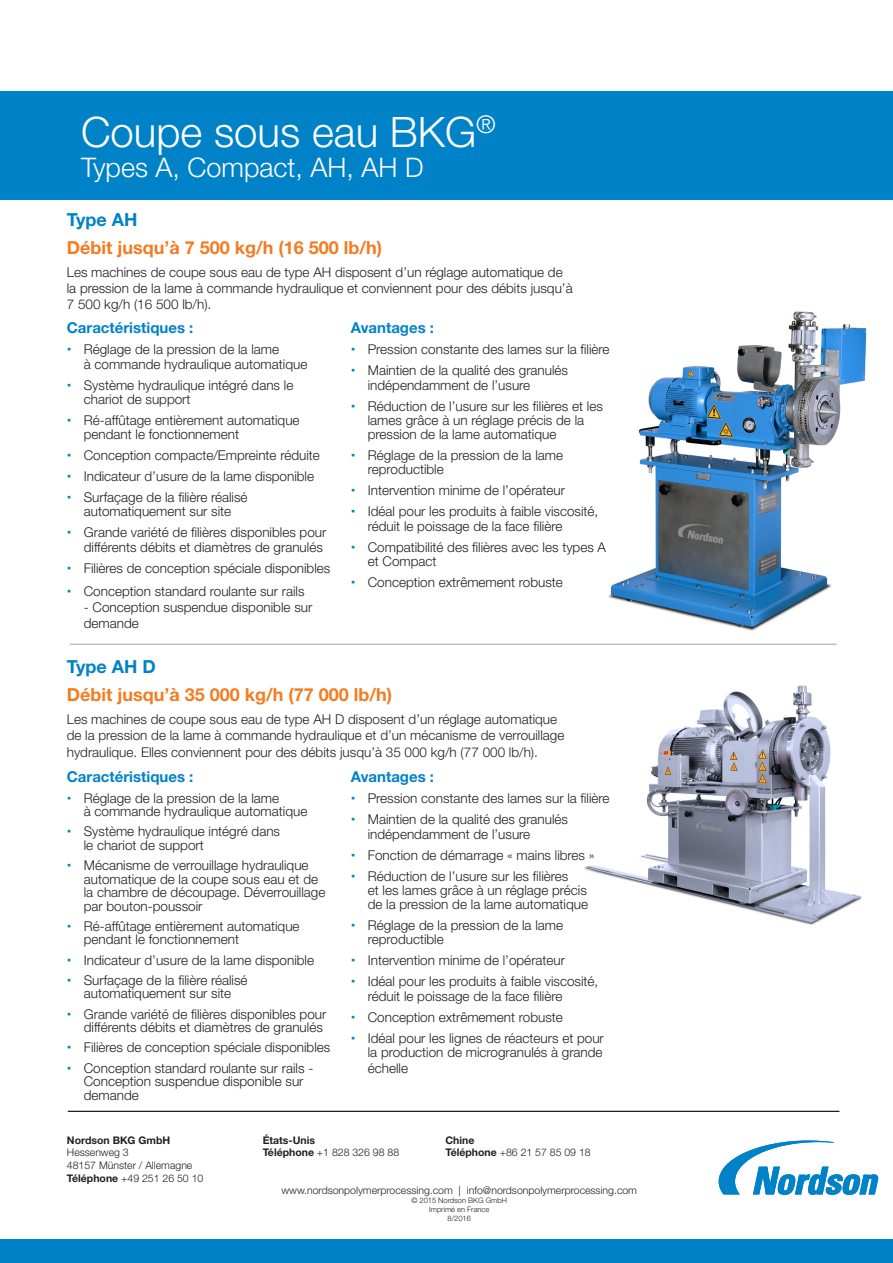
<style>
.page{position:relative;width:893px;height:1263px;background:#fff}
.page>*{position:absolute;margin:0;border:0;box-sizing:border-box;transform-origin:0 0}
.t1{font:300 42px "Helvetica Neue LT Std";color:#fff}
.t2{font:300 27px "Helvetica Neue LT Std";color:#fff}
.Überschrift_4_-_12pt{font:700 18px "Helvetica Neue LT Std";color:#f47b21}
.Überschrift_4_-_12pt-2{font:700 18px "Helvetica Neue LT Std";color:#0082c8}
.Überschrift_4_-_12pt-3{font:700 15px "Helvetica Neue LT Std";color:#0082c8}
.Body_DE___11pt_-_mit{font:300 13.5px/14.2px "Helvetica Neue LT Std";color:#231f20}
.t3{font:300 10.5px/12.6px "Helvetica Neue LT Std";color:#231f20}
.t4{font:700 10.5px/12.6px "Helvetica Neue LT Std";color:#231f20}
.t5{font:300 7.5px/9px "Helvetica Neue LT Std";color:#231f20;text-align:center}
.s1{font-weight:700}
.s2{font-weight:300}
</style>
<div class="page">
<div style="left:0;top:1240px;width:893px;height:23px;background:#0082c8"></div>
<svg style="left:719px;top:1140px;width:159px;height:55px"></svg>
<div style="left:0;top:91px;width:893px;height:108px;background:#0082c8"></div>
<hr style="left:68px;top:1111px;width:771px;height:1px;background:#231f20">
<img style="left:584px;top:685px;width:278px;height:239px">
<hr style="left:70px;top:643px;width:767px;height:2px;background:#bebfc2">
<img style="left:608px;top:311px;width:259px;height:320px">
<p class="t1" style="left:81px;top:106px;width:416px">Coupe sous eau BKG<sup>®</sup></p>
<p class="t2" style="left:81px;top:151px;width:344px">Types A, Compact, AH, AH D</p>
<p class="Überschrift_4_-_12pt-2" style="left:67px;top:208px;width:72px">Type AH</p>
<p class="Überschrift_4_-_12pt" style="left:67px;top:236px;width:317px">Débit jusqu’à 7 500 kg/h (16 500 lb/h)</p>
<p class="Body_DE___11pt_-_mit" style="left:67px;top:264px;width:507px;line-height:16.2px">Les machines de coupe sous eau de type AH disposent d’un réglage automatique de la pression de la lame à commande hydraulique et conviennent pour des débits jusqu’à<br>7 500 kg/h (16 500 lb/h).</p>
<p class="Überschrift_4_-_12pt-3" style="left:67px;top:319px;width:128px">Caractéristiques :</p>
<p class="Body_DE___11pt_-_mit" style="left:84px;top:342px;width:225px">Réglage de la pression de la lame<br>à commande hydraulique automatique</p>
<p class="Body_DE___11pt_-_mit" style="left:84px;top:377px;width:211px">Système hydraulique intégré dans le chariot de support</p>
<p class="Body_DE___11pt_-_mit" style="left:84px;top:413px;width:217px">Ré-affûtage entièrement automatique pendant le fonctionnement</p>
<p class="Body_DE___11pt_-_mit" style="left:84px;top:448px;width:238px">Conception compacte/Empreinte réduite</p>
<p class="Body_DE___11pt_-_mit" style="left:84px;top:469px;width:232px">Indicateur d’usure de la lame disponible</p>
<p class="Body_DE___11pt_-_mit" style="left:84px;top:490px;width:165px">Surfaçage de la filière réalisé automatiquement sur site</p>
<p class="Body_DE___11pt_-_mit" style="left:84px;top:525px;width:244px">Grande variété de filières disponibles pour différents débits et diamètres de granulés</p>
<p class="Body_DE___11pt_-_mit" style="left:84px;top:560px;width:248px">Filières de conception spéciale disponibles</p>
<p class="Body_DE___11pt_-_mit" style="left:84px;top:583px;width:222px">Conception standard roulante sur rails</p>
<p class="Body_DE___11pt_-_mit" style="left:84px;top:598px;width:230px;line-height:16.2px">- Conception suspendue disponible sur demande</p>
<p class="Überschrift_4_-_12pt-3" style="left:351px;top:319px;width:85px">Avantages :</p>
<p class="Body_DE___11pt_-_mit" style="left:368px;top:342px;width:243px">Pression constante des lames sur la filière</p>
<p class="Body_DE___11pt_-_mit" style="left:368px;top:363px;width:202px">Maintien de la qualité des granulés indépendamment de l’usure</p>
<p class="Body_DE___11pt_-_mit" style="left:368px;top:398px;width:237px">Réduction de l’usure sur les filières et les lames grâce à un réglage précis de la pression de la lame automatique</p>
<p class="Body_DE___11pt_-_mit" style="left:368px;top:448px;width:197px">Réglage de la pression de la lame reproductible</p>
<p class="Body_DE___11pt_-_mit" style="left:368px;top:483px;width:199px">Intervention minime de l’opérateur</p>
<p class="Body_DE___11pt_-_mit" style="left:368px;top:504px;width:232px">Idéal pour les produits à faible viscosité, réduit le poissage de la face filière</p>
<p class="Body_DE___11pt_-_mit" style="left:368px;top:539px;width:240px">Compatibilité des filières avec les types A et Compact</p>
<p class="Body_DE___11pt_-_mit" style="left:368px;top:575px;width:197px">Conception extrêmement robuste</p>
<p class="Überschrift_4_-_12pt-2" style="left:67px;top:655px;width:91px">Type AH D</p>
<p class="Überschrift_4_-_12pt" style="left:67px;top:684px;width:327px">Débit jusqu’à 35 000 kg/h (77 000 lb/h)</p>
<p class="Body_DE___11pt_-_mit" style="left:67px;top:711px;width:499px;line-height:16.2px">Les machines de coupe sous eau de type AH D disposent d’un réglage automatique de la pression de la lame à commande hydraulique et d’un mécanisme de verrouillage hydraulique. Elles conviennent pour des débits jusqu’à 35 000 kg/h (77 000 lb/h).</p>
<p class="Überschrift_4_-_12pt-3" style="left:67px;top:768px;width:128px">Caractéristiques :</p>
<p class="Body_DE___11pt_-_mit" style="left:84px;top:791px;width:225px;line-height:13.5px">Réglage de la pression de la lame<br>à commande hydraulique automatique</p>
<p class="Body_DE___11pt_-_mit" style="left:84px;top:824px;width:198px;line-height:13.5px">Système hydraulique intégré dans le chariot de support</p>
<p class="Body_DE___11pt_-_mit" style="left:84px;top:858px;width:243px;line-height:13.5px">Mécanisme de verrouillage hydraulique automatique de la coupe sous eau et de la chambre de découpage. Déverrouillage par bouton-poussoir</p>
<p class="Body_DE___11pt_-_mit" style="left:84px;top:919px;width:217px;line-height:13.5px">Ré-affûtage entièrement automatique pendant le fonctionnement</p>
<p class="Body_DE___11pt_-_mit" style="left:84px;top:952px;width:232px">Indicateur d’usure de la lame disponible</p>
<p class="Body_DE___11pt_-_mit" style="left:84px;top:973px;width:165px;line-height:13.5px">Surfaçage de la filière réalisé automatiquement sur site</p>
<p class="Body_DE___11pt_-_mit" style="left:84px;top:1007px;width:244px;line-height:13.5px">Grande variété de filières disponibles pour différents débits et diamètres de granulés</p>
<p class="Body_DE___11pt_-_mit" style="left:84px;top:1040px;width:248px">Filières de conception spéciale disponibles</p>
<p class="Body_DE___11pt_-_mit" style="left:84px;top:1061px;width:231px;line-height:13.8px">Conception standard roulante sur rails -<br>Conception suspendue disponible sur demande</p>
<p class="Überschrift_4_-_12pt-3" style="left:351px;top:768px;width:85px">Avantages :</p>
<p class="Body_DE___11pt_-_mit" style="left:368px;top:791px;width:243px">Pression constante des lames sur la filière</p>
<p class="Body_DE___11pt_-_mit" style="left:368px;top:812px;width:202px">Maintien de la qualité des granulés indépendamment de l’usure</p>
<p class="Body_DE___11pt_-_mit" style="left:368px;top:847px;width:228px">Fonction de démarrage « mains libres »</p>
<p class="Body_DE___11pt_-_mit" style="left:368px;top:868px;width:222px">Réduction de l’usure sur les filières<br>et les lames grâce à un réglage précis de la pression de la lame automatique</p>
<p class="Body_DE___11pt_-_mit" style="left:368px;top:918px;width:197px">Réglage de la pression de la lame reproductible</p>
<p class="Body_DE___11pt_-_mit" style="left:368px;top:953px;width:199px">Intervention minime de l’opérateur</p>
<p class="Body_DE___11pt_-_mit" style="left:368px;top:974px;width:232px">Idéal pour les produits à faible viscosité, réduit le poissage de la face filière</p>
<p class="Body_DE___11pt_-_mit" style="left:368px;top:1009px;width:197px">Conception extrêmement robuste</p>
<p class="Body_DE___11pt_-_mit" style="left:368px;top:1030px;width:238px">Idéal pour les lignes de réacteurs et pour la production de microgranulés à grande</p>
<p class="Body_DE___11pt_-_mit" style="left:368px;top:1061px;width:42px">échelle</p>
<p class="t4" style="left:67px;top:1133px;width:105px">Nordson BKG GmbH</p>
<p class="t3" style="left:67px;top:1146px;width:138px">Hessenweg 3<br>48157 Münster / Allemagne<br><span class="s1">Téléphone</span> +49 251 26 50 10</p>
<p class="t4" style="left:263px;top:1133px;width:138px">États-Unis<br>Téléphone <span class="s2">+1 828 326 98 88</span></p>
<p class="t4" style="left:446px;top:1133px;width:147px">Chine<br>Téléphone <span class="s2">+86 21 57 85 09 18</span></p>
<p class="t3" style="left:281px;top:1183px;width:357px">www.nordsonpolymerprocessing.com | info@nordsonpolymerprocessing.com</p>
<p class="t5" style="left:411px;top:1195px;width:97px">© 2015 Nordson BKG GmbH<br>Imprimé en France<br>8/2016</p>
</div>
